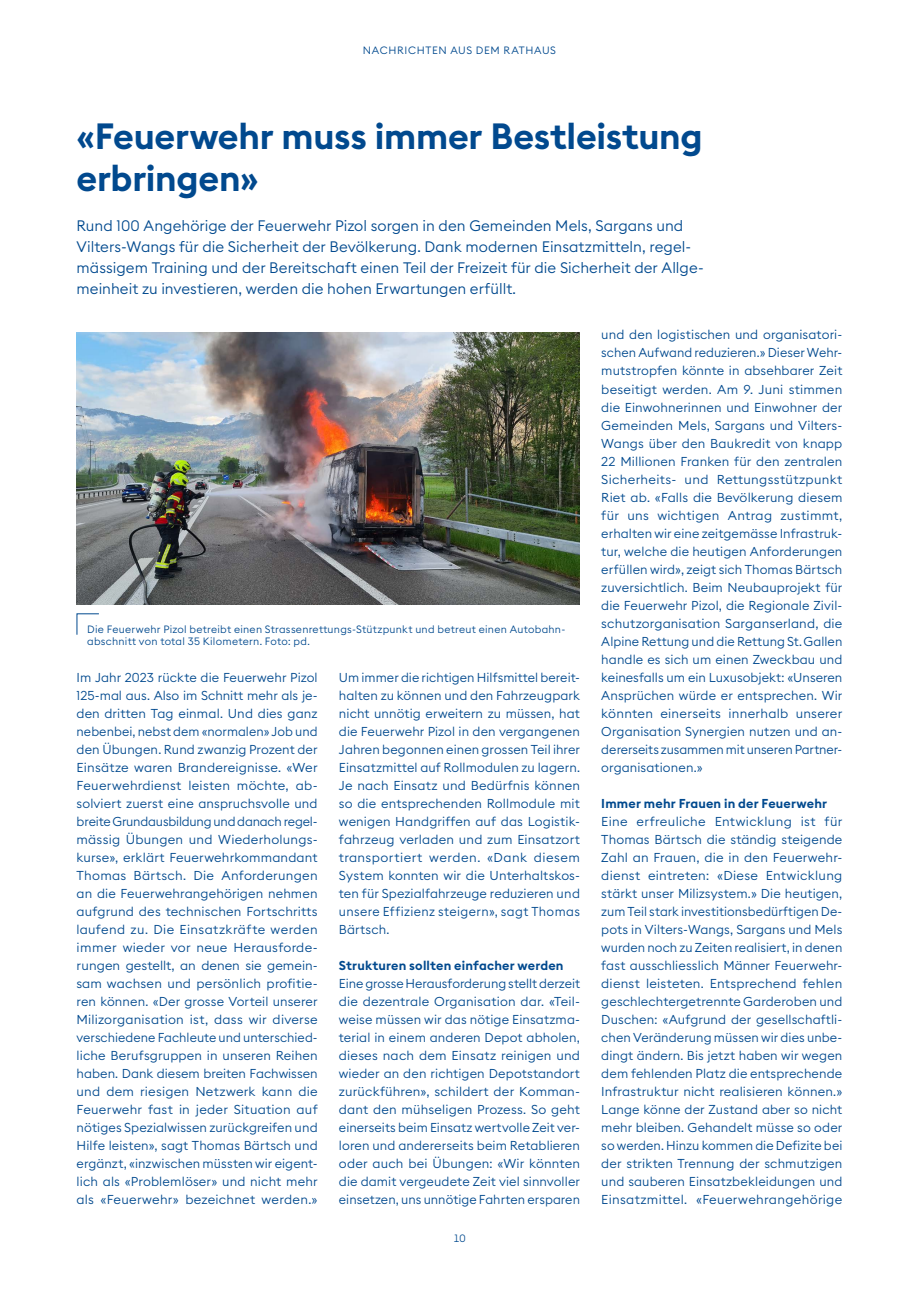
<style>
.page{position:relative;width:919px;height:1289px;background:#fff}
.page>*{position:absolute;margin:0;border:0;box-sizing:border-box;transform-origin:0 0}
.H1_-_blau{font:600 36px/42px "Euclid Square";letter-spacing:-.01em;color:#01498e}
.Lead_1{font:300 15px/21px "Euclid Square";color:#01498e}
.Grundtext_3-spaltig{font:300 12.75px/18px "Euclid Square";letter-spacing:.01em;color:#01498e;text-align:justify}
.Grundtext_3-spaltig-2{font:600 12.75px "Euclid Square";letter-spacing:.015em;color:#01498e}
.Bildlegende{font:300 10.5px/12.8px "Euclid Square";letter-spacing:.025em;color:#01498e}
.Rubrik{font:300 10.5px "Euclid Square";letter-spacing:.065em;color:#01498e}
</style>
<div class="page">
<img style="left:77px;top:332px;width:502px;height:272px">
<svg style="left:76px;top:613px;width:23px;height:22px"></svg>
<p class="Rubrik" style="left:363px;top:44px;width:195px">NACHRICHTEN AUS DEM RATHAUS</p>
<p class="H1_-_blau" style="left:77px;top:116px;width:627px">«Feuerwehr muss immer Bestleistung erbringen»</p>
<p class="Lead_1" style="left:77px;top:215px;width:628px">Rund 100 Angehörige der Feuerwehr Pizol sorgen in den Gemeinden Mels, Sargans und Vilters-Wangs für die Sicherheit der Bevölkerung. Dank modernen Einsatzmitteln, regel&shy;mässigem Training und der Bereitschaft einen Teil der Freizeit für die Sicherheit der Allge&shy;meinheit zu investieren, werden die hohen Erwartungen erfüllt.</p>
<p class="Bildlegende" style="left:87px;top:622px;width:479px">Die Feuerwehr Pizol betreibt einen Strassenrettungs-Stützpunkt und betreut einen Autobahn&shy;abschnitt von total 35 Kilometern. Foto: pd.</p>
<p class="Grundtext_3-spaltig" style="left:77px;top:668px;width:242px">Im Jahr 2023 rückte die Feuerwehr Pizol 125-mal aus. Also im Schnitt mehr als je&shy;den dritten Tag einmal. Und dies ganz nebenbei, nebst dem «normalen» Job und den Übungen. Rund zwanzig Prozent der Einsätze waren Brandereignisse. «Wer Feuerwehrdienst leisten möchte, ab&shy;solviert zuerst eine anspruchsvolle und breite Grundausbildung und danach regel&shy;mässig Übungen und Wiederholungs&shy;kurse», erklärt Feuerwehrkommandant Thomas Bärtsch. Die Anforderungen an die Feuerwehrangehörigen nehmen aufgrund des technischen Fortschritts laufend zu. Die Einsatzkräfte werden immer wieder vor neue Herausforde&shy;rungen gestellt, an denen sie gemein&shy;sam wachsen und persönlich profitie&shy;ren können. «Der grosse Vorteil unserer Milizorganisation ist, dass wir diverse verschiedene Fachleute und unterschied&shy;liche Berufsgruppen in unseren Reihen haben. Dank diesem breiten Fachwissen und dem riesigen Netzwerk kann die Feuerwehr fast in jeder Situation auf nötiges Spezialwissen zurückgreifen und Hilfe leisten», sagt Thomas Bärtsch und ergänzt, «inzwischen müssten wir eigent&shy;lich als «Problemlöser» und nicht mehr als «Feuerwehr» bezeichnet werden.»</p>
<p class="Grundtext_3-spaltig" style="left:339px;top:668px;width:242px">Um immer die richtigen Hilfsmittel bereit&shy;halten zu können und den Fahrzeugpark nicht unnötig erweitern zu müssen, hat die Feuerwehr Pizol in den vergangenen Jahren begonnen einen grossen Teil ihrer Einsatzmittel auf Rollmodulen zu lagern.<br>Je nach Einsatz und Bedürfnis können so die entsprechenden Rollmodule mit wenigen Handgriffen auf das Logistik&shy;fahrzeug verladen und zum Einsatzort transportiert werden. «Dank diesem System konnten wir die Unterhaltskos&shy;ten für Spezialfahrzeuge reduzieren und unsere Effizienz steigern», sagt Thomas Bärtsch.</p>
<p class="Grundtext_3-spaltig-2" style="left:339px;top:957px;width:226px">Strukturen sollten einfacher werden</p>
<p class="Grundtext_3-spaltig" style="left:339px;top:974px;width:242px">Eine grosse Herausforderung stellt derzeit die dezentrale Organisation dar. «Teil&shy;weise müssen wir das nötige Einsatzma&shy;terial in einem anderen Depot abholen, dieses nach dem Einsatz reinigen und wieder an den richtigen Depotstandort zurückführen», schildert der Komman&shy;dant den mühseligen Prozess. So geht einerseits beim Einsatz wertvolle Zeit ver&shy;loren und andererseits beim Retablieren oder auch bei Übungen: «Wir könnten die damit vergeudete Zeit viel sinnvoller einsetzen, uns unnötige Fahrten ersparen</p>
<p class="Bildlegende" style="left:453px;top:1231px;width:14px">10</p>
<p class="Grundtext_3-spaltig" style="left:601px;top:326px;width:242px">und den logistischen und organisatori&shy;schen Aufwand reduzieren.» Dieser Wehr&shy;mutstropfen könnte in absehbarer Zeit beseitigt werden. Am 9. Juni stimmen die Einwohnerinnen und Einwohner der Gemeinden Mels, Sargans und Vilters-Wangs über den Baukredit von knapp 22 Millionen Franken für den zentralen Sicherheits- und Rettungsstützpunkt Riet ab. «Falls die Bevölkerung diesem für uns wichtigen Antrag zustimmt, erhalten wir eine zeitgemässe Infrastruk&shy;tur, welche die heutigen Anforderungen erfüllen wird», zeigt sich Thomas Bärtsch zuversichtlich. Beim Neubauprojekt für die Feuerwehr Pizol, die Regionale Zivil&shy;schutzorganisation Sarganserland, die Alpine Rettung und die Rettung St. Gallen handle es sich um einen Zweckbau und keinesfalls um ein Luxusobjekt: «Unseren Ansprüchen würde er entsprechen. Wir könnten einerseits innerhalb unserer Organisation Synergien nutzen und an&shy;dererseits zusammen mit unseren Partner&shy;organisationen.»</p>
<p class="Grundtext_3-spaltig-2" style="left:601px;top:795px;width:227px">Immer mehr Frauen in der Feuerwehr</p>
<p class="Grundtext_3-spaltig" style="left:601px;top:812px;width:242px">Eine erfreuliche Entwicklung ist für Thomas Bärtsch die ständig steigende Zahl an Frauen, die in den Feuerwehr&shy;dienst eintreten: «Diese Entwicklung stärkt unser Milizsystem.» Die heutigen, zum Teil stark investitionsbedürftigen De&shy;pots in Vilters-Wangs, Sargans und Mels wurden noch zu Zeiten realisiert, in denen fast ausschliesslich Männer Feuerwehr&shy;dienst leisteten. Entsprechend fehlen geschlechtergetrennte Garderoben und Duschen: «Aufgrund der gesellschaftli&shy;chen Veränderung müssen wir dies unbe&shy;dingt ändern. Bis jetzt haben wir wegen dem fehlenden Platz die entsprechende Infrastruktur nicht realisieren können.» Lange könne der Zustand aber so nicht mehr bleiben. Gehandelt müsse so oder so werden. Hinzu kommen die Defizite bei der strikten Trennung der schmutzigen und sauberen Einsatzbekleidungen und Einsatzmittel. «Feuerwehrangehörige</p>
</div>
